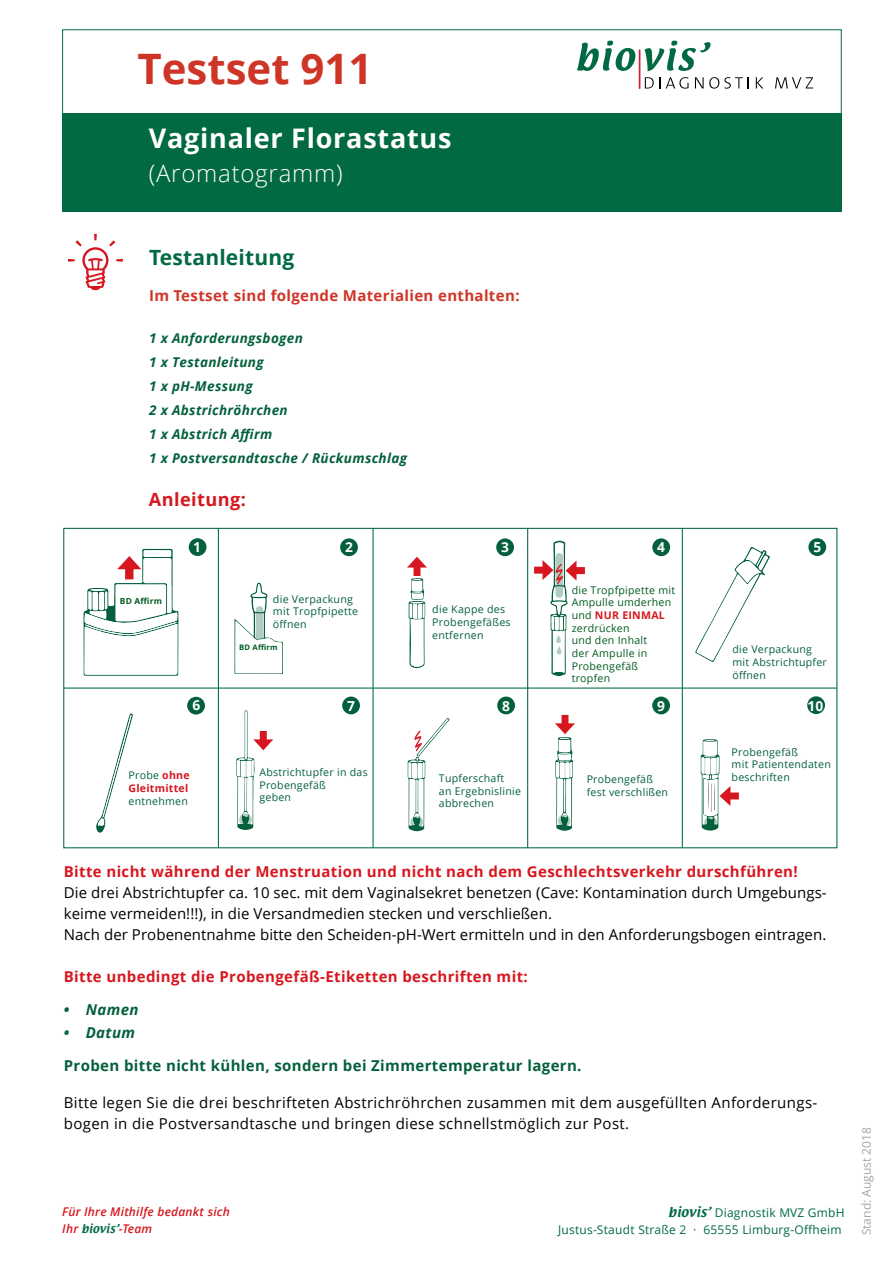
<style>
.page{position:relative;width:893px;height:1263px;background:#fff}
.page>*{position:absolute;margin:0;border:0;box-sizing:border-box;transform-origin:0 0}
.t1{font:700 42px "Open Sans";color:#cf3527}
.t2{font:700 27px "Open Sans";letter-spacing:.03em;color:#fff}
.t3{font:300 24px "Open Sans";letter-spacing:.03em;color:#fff}
.t4{font:700 21px "Open Sans";letter-spacing:.01em;color:#026a43}
.t5{font:700 18.15px "Open Sans";letter-spacing:.025em;color:#d7171f}
.t6{font:15px/21px "Open Sans";letter-spacing:.005em;color:#000}
.t7{font:15px/21px "Open Sans";letter-spacing:.025em;color:#000}
.t8{font:700 15px "Open Sans";letter-spacing:.025em;color:#d7171f}
.t9{font:700 15px "Open Sans";letter-spacing:.025em;color:#04603c}
.t10{font:700 15px "Open Sans";letter-spacing:.025em;color:#cf3527}
.t11{font:italic 700 15px "Open Sans";letter-spacing:.025em;color:#04603c}
.t12{font:700 13.8px "Open Sans";color:#fff}
.t13{font:700 13.65px "Open Sans";color:#fff}
.t14{font:italic 700 13.5px/24px "Open Sans";letter-spacing:.025em;color:#04603c}
.t15{font:12px/17.4px "Open Sans";letter-spacing:.02em;color:#026a43;text-align:right}
.t16{font:italic 600 12px/17.4px "Open Sans";letter-spacing:.02em;color:#d7171f}
.t17{font:12px "Open Sans";color:#a4a5a9}
.t18{font:10.5px/12.8px "Open Sans";letter-spacing:.025em;color:#04603c}
.t19{font:10.5px/12.8px "Open Sans";letter-spacing:.025em;color:#015c20}
.t20{font:700 10.5px/12.8px "Open Sans";letter-spacing:.025em;color:#d7171f}
.t21{font:700 8.25px "Open Sans";color:#015c20}
.t22{font:700 7.5px "Open Sans";color:#015c20}
.s1{font-weight:700;color:#d7171f}
.s2{font-weight:400;color:#04603c}
.s3{color:#026a43}
.s4{font-family:"Textile";font-weight:400;font-style:normal;font-size:10.5px;color:#026a43}
.s5{font-family:"Textile"}
</style>
<div class="page">
<hr style="left:64px;top:687px;width:773px;height:2px;background:#026a43">
<hr style="left:682px;top:528px;width:1px;height:320px;background:#026a43">
<hr style="left:527px;top:528px;width:1px;height:320px;background:#026a43">
<hr style="left:372px;top:528px;width:2px;height:320px;background:#026a43">
<hr style="left:218px;top:528px;width:1px;height:320px;background:#026a43">
<svg style="left:234px;top:583px;width:49px;height:91px"></svg>
<svg style="left:83px;top:549px;width:95px;height:127px"></svg>
<svg style="left:534px;top:540px;width:51px;height:136px"></svg>
<svg style="left:695px;top:547px;width:75px;height:115px"></svg>
<svg style="left:96px;top:713px;width:37px;height:120px"></svg>
<svg style="left:236px;top:710px;width:37px;height:120px"></svg>
<svg style="left:407px;top:718px;width:43px;height:114px"></svg>
<svg style="left:410px;top:816px;width:13px;height:12px"></svg>
<svg style="left:407px;top:557px;width:20px;height:112px"></svg>
<svg style="left:700px;top:739px;width:39px;height:92px"></svg>
<svg style="left:704px;top:816px;width:13px;height:12px"></svg>
<svg style="left:555px;top:715px;width:20px;height:116px"></svg>
<svg style="left:558px;top:815px;width:12px;height:12px"></svg>
<div style="left:807px;top:696px;width:18px;height:18px;background:#04603c;border-radius:50%"></div>
<div style="left:652px;top:696px;width:18px;height:18px;background:#04603c;border-radius:50%"></div>
<div style="left:497px;top:696px;width:18px;height:18px;background:#04603c;border-radius:50%"></div>
<div style="left:342px;top:696px;width:18px;height:18px;background:#04603c;border-radius:50%"></div>
<div style="left:187px;top:697px;width:18px;height:17px;background:#04603c;border-radius:50%"></div>
<div style="left:808px;top:538px;width:18px;height:18px;background:#04603c;border-radius:50%"></div>
<div style="left:652px;top:538px;width:18px;height:18px;background:#04603c;border-radius:50%"></div>
<div style="left:496px;top:538px;width:18px;height:18px;background:#04603c;border-radius:50%"></div>
<div style="left:340px;top:538px;width:18px;height:18px;background:#04603c;border-radius:50%"></div>
<div style="left:189px;top:538px;width:17px;height:18px;background:#04603c;border-radius:50%"></div>
<div style="left:62px;top:113px;width:780px;height:99px;background:#026a43"></div>
<div style="left:62px;top:29px;width:780px;height:85px;border:1px solid #026a43"></div>
<svg style="left:577px;top:41px;width:58px;height:30px"></svg>
<svg style="left:644px;top:41px;width:66px;height:30px"></svg>
<svg style="left:645px;top:77px;width:43px;height:12px"></svg>
<svg style="left:695px;top:77px;width:54px;height:12px"></svg>
<svg style="left:756px;top:77px;width:7px;height:11px"></svg>
<svg style="left:775px;top:77px;width:38px;height:11px"></svg>
<hr style="left:639px;top:50px;width:1px;height:39px;background:#d21e38">
<svg style="left:68px;top:234px;width:55px;height:56px"></svg>
<h1 class="t1" style="left:137px;top:39px;width:237px">Testset 911</h1>
<h2 class="t2" style="left:149px;top:119px;width:304px">Vaginaler Florastatus</h2>
<h3 class="t3" style="left:149px;top:157px;width:195px">(Aromatogramm)</h3>
<h3 class="t4" style="left:149px;top:242px;width:147px">Testanleitung</h3>
<h3 class="t10" style="left:149px;top:285px;width:372px">Im Testset sind folgende Materialien enthalten:</h3>
<p class="t14" style="left:149px;top:325px;width:259px">1 x Anforderungsbogen<br>1 x Testanleitung<br>1 x pH-Messung<br>2 x Abstrichröhrchen<br>1 x Abstrich Affirm<br>1 x Postversandtasche / Rückumschlag</p>
<h3 class="t5" style="left:149px;top:486px;width:99px">Anleitung:</h3>
<p class="t21" style="left:120px;top:596px;width:44px">BD Affirm</p>
<h3 class="t13" style="left:193px;top:538px;width:9px">1</h3>
<h3 class="t13" style="left:345px;top:537px;width:9px">2</h3>
<h3 class="t13" style="left:501px;top:537px;width:9px">3</h3>
<h3 class="t13" style="left:657px;top:537px;width:9px">4</h3>
<h3 class="t12" style="left:813px;top:538px;width:9px">5</h3>
<p class="t18" style="left:273px;top:592px;width:87px">die Verpackung mit Tropfpipette öffnen</p>
<p class="t22" style="left:239px;top:642px;width:40px">BD Affirm</p>
<p class="t18" style="left:432px;top:603px;width:80px">die Kappe des<br>Probengefäßes entfernen</p>
<p class="t19" style="left:572px;top:583px;width:105px">die Tropfpipette mit<br>Ampulle umderhen und <span class="s1">NUR EINMAL </span>zerdrücken<br>und den Inhalt<br>der Ampulle in<br>Probengefäß tropfen</p>
<p class="t18" style="left:732px;top:643px;width:96px">die Verpackung mit Abstrichtupfer öffnen</p>
<h3 class="t12" style="left:192px;top:696px;width:9px">6</h3>
<h3 class="t12" style="left:347px;top:696px;width:9px">7</h3>
<h3 class="t12" style="left:502px;top:696px;width:9px">8</h3>
<h3 class="t12" style="left:657px;top:696px;width:9px">9</h3>
<h3 class="t12" style="left:808px;top:696px;width:17px">10</h3>
<p class="t20" style="left:128px;top:769px;width:63px"><span class="s2">Probe</span> ohne<br>Gleitmittel</p>
<p class="t18" style="left:128px;top:794px;width:61px">entnehmen</p>
<p class="t18" style="left:259px;top:765px;width:110px">Abstrichtupfer in das<br>Probengefäß<br>geben</p>
<p class="t18" style="left:439px;top:771px;width:84px">Tupferschaft<br>an Ergebnislinie abbrechen</p>
<p class="t18" style="left:587px;top:773px;width:83px">Probengefäß fest verschlißen</p>
<p class="t18" style="left:732px;top:745px;width:101px">Probengefäß<br>mit Patientendaten beschriften</p>
<h3 class="t8" style="left:64px;top:861px;width:735px">Bitte nicht während der Menstruation und nicht nach dem Geschlechtsverkehr durschführen!</h3>
<p class="t6" style="left:64px;top:882px;width:764px">Die drei Abstrichtupfer ca. 10 sec. mit dem Vaginalsekret benetzen (Cave: Kontamination durch Umgebungs&shy;keime vermeiden!!!), in die Versandmedien stecken und verschließen.<br>Nach der Probenentnahme bitte den Scheiden-pH-Wert ermitteln und in den Anforderungsbogen eintragen.</p>
<h3 class="t8" style="left:64px;top:966px;width:466px">Bitte unbedingt die Probengefäß-Etiketten beschriften mit:</h3>
<h3 class="t11" style="left:64px;top:999px;width:76px">• Namen</h3>
<h3 class="t11" style="left:64px;top:1021px;width:73px"><span class="s3">•</span> Datum</h3>
<h3 class="t9" style="left:64px;top:1054px;width:519px">Proben bitte nicht kühlen, sondern bei Zimmertemperatur lagern.</h3>
<h3 class="t7" style="left:64px;top:1092px;width:755px">Bitte legen Sie die drei beschrifteten Abstrichröhrchen zusammen mit dem ausgefüllten Anforderungs&shy;bogen in die Postversandtasche und bringen diese schnellstmöglich zur Post.</h3>
<p class="t16" style="left:62px;top:1203px;width:169px">Für Ihre Mithilfe bedankt sich<br>Ihr <span class="s4">biovis’</span>-Team</p>
<p class="t15" style="left:558px;top:1203px;width:288px"><span class="s5">biovis’</span> Diagnostik MVZ GmbH<br>Justus-Staudt Straße 2 · 65555 Limburg-Offheim</p>
<p class="t17" style="left:858px;top:1235px;width:109px;rotate:-90deg">Stand: August 2018</p>
</div>
